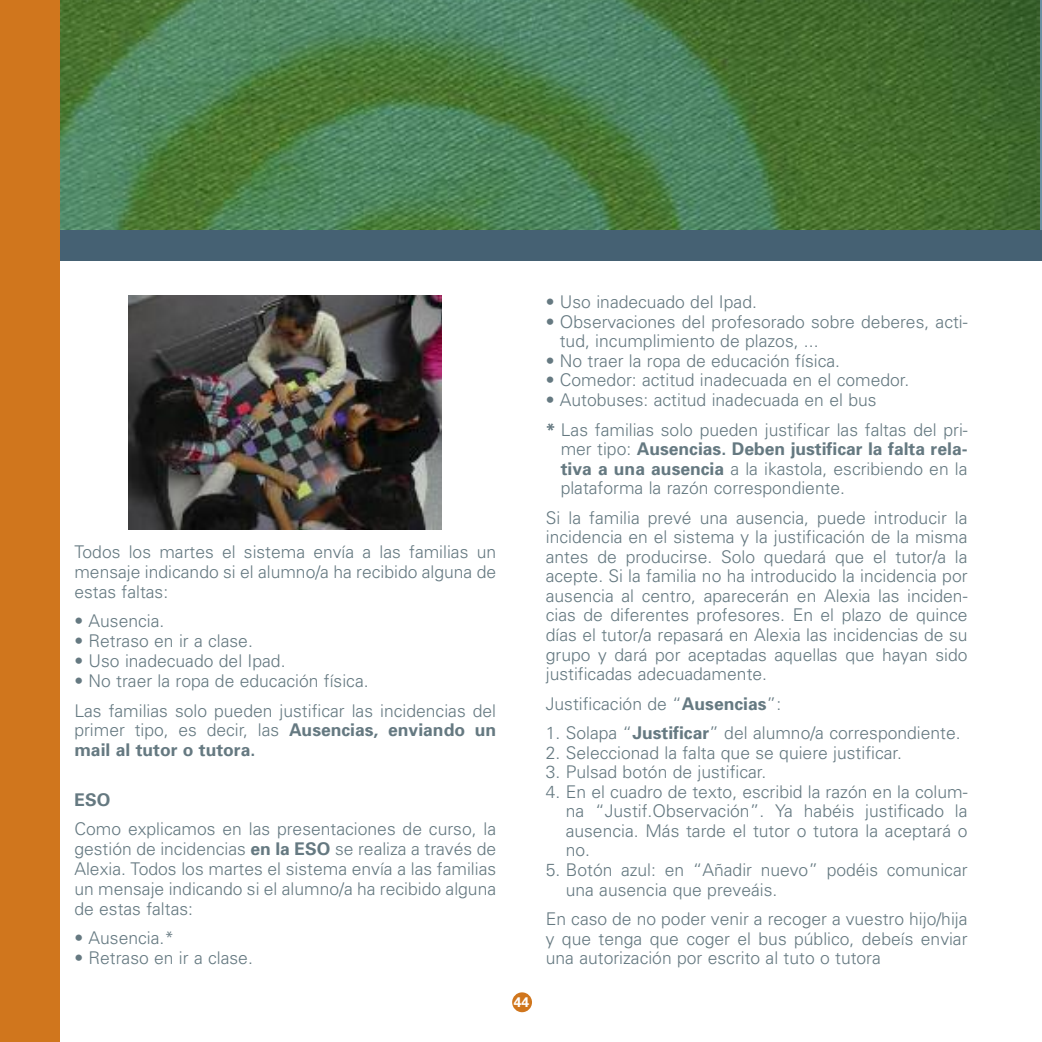
<style>
.page{position:relative;width:1042px;height:1042px;background:#fff}
.page>*{position:absolute;margin:0;border:0;box-sizing:border-box;transform-origin:0 0}
.t1{font:300 17.5px/19.6px "Univers";color:#657981;text-align:justify}
.t2{font:700 17.5px/19.8px "Univers";color:#657981}
.t3{font:700 14px "Univers";color:#fff}
.s1{font-weight:300}
.s2{font-weight:700}
</style>
<div class="page">
<div style="left:512px;top:992px;width:20px;height:20px;background:#d0761d;border-radius:50%"></div>
<img style="left:60px;top:0;width:979px;height:230px">
<div style="left:0;top:230px;width:1042px;height:30px;background:#456173"></div>
<div style="left:0;top:0;width:60px;height:1042px;background:#d0761d"></div>
<img style="left:129px;top:296px;width:313px;height:234px">
<p class="t1" style="left:74px;top:543px;width:423px">Todos los martes el sistema envía a las familias un mensaje indicando si el alumno/a ha recibido alguna de estas faltas:</p>
<p class="t1" style="left:74px;top:613px;width:91px">• Ausencia.</p>
<p class="t1" style="left:74px;top:633px;width:180px">• Retraso en ir a clase.</p>
<p class="t1" style="left:74px;top:652px;width:213px">• Uso inadecuado del Ipad.</p>
<p class="t1" style="left:74px;top:667px;width:423px;line-height:29.8px">• No traer la ropa de educación física.<br>Las familias solo pueden justificar las incidencias del</p>
<p class="t2" style="left:74px;top:722px;width:423px"><span class="s1">primer tipo, es decir, las</span> Ausencias, enviando un mail al tutor o tutora.</p>
<p class="t2" style="left:74px;top:791px;width:37px">ESO</p>
<p class="t1" style="left:74px;top:821px;width:423px">Como explicamos en las presentaciones de curso, la gestión de incidencias <span class="s2">en la ESO</span> se realiza a través de Alexia. Todos los martes el sistema envía a las familias un mensaje indicando si el alumno/a ha recibido alguna de estas faltas:</p>
<p class="t1" style="left:74px;top:930px;width:101px">• Ausencia.*</p>
<p class="t1" style="left:74px;top:950px;width:180px">• Retraso en ir a clase.</p>
<p class="t3" style="left:514px;top:997px;width:17px">44</p>
<p class="t1" style="left:546px;top:294px;width:213px">• Uso inadecuado del Ipad.</p>
<p class="t1" style="left:560px;top:313px;width:409px;text-indent:-14px">• Observaciones del profesorado sobre deberes, acti&shy;tud, incumplimiento de plazos, ...</p>
<p class="t1" style="left:546px;top:352px;width:296px">• No traer la ropa de educación física.</p>
<p class="t1" style="left:546px;top:372px;width:365px">• Comedor: actitud inadecuada en el comedor.</p>
<p class="t1" style="left:546px;top:387px;width:423px;line-height:29.4px">• Autobuses: actitud inadecuada en el bus<br><span class="s2">*</span> Las familias solo pueden justificar las faltas del pri-</p>
<p class="t1" style="left:561px;top:441px;width:408px">mer tipo: <span class="s2">Ausencias. Deben justificar la falta rela&shy;tiva a una ausencia</span> a la ikastola, escribiendo en la plataforma la razón correspondiente.</p>
<p class="t1" style="left:546px;top:509px;width:423px">Si la familia prevé una ausencia, puede introducir la incidencia en el sistema y la justificación de la misma antes de producirse. Solo quedará que el tutor/a la acepte. Si la familia no ha introducido la incidencia por ausencia al centro, aparecerán en Alexia las inciden&shy;cias de diferentes profesores. En el plazo de quince días el tutor/a repasará en Alexia las incidencias de su grupo y dará por aceptadas aquellas que hayan sido justificadas adecuadamente.</p>
<p class="t1" style="left:546px;top:695px;width:237px">Justificación de “<span class="s2">Ausencias</span>”:</p>
<p class="t1" style="left:546px;top:725px;width:416px">1. Solapa “<span class="s2">Justificar</span>” del alumno/a correspondiente.</p>
<p class="t1" style="left:546px;top:744px;width:358px">2. Seleccionad la falta que se quiere justificar.</p>
<p class="t1" style="left:546px;top:764px;width:222px">3. Pulsad botón de justificar.</p>
<p class="t1" style="left:566px;top:783px;width:403px;text-indent:-20px">4. En el cuadro de texto, escribid la razón en la colum&shy;na “Justif.Observación”. Ya habéis justificado la ausencia. Más tarde el tutor o tutora la aceptará o no.</p>
<p class="t1" style="left:566px;top:861px;width:403px;text-indent:-20px">5. Botón azul: en “Añadir nuevo” podéis comunicar una ausencia que preveáis.</p>
<p class="t1" style="left:546px;top:910px;width:423px">En caso de no poder venir a recoger a vuestro hijo/hija y que tenga que coger el bus público, debeís enviar una autorización por escrito al tuto o tutora</p>
</div>
